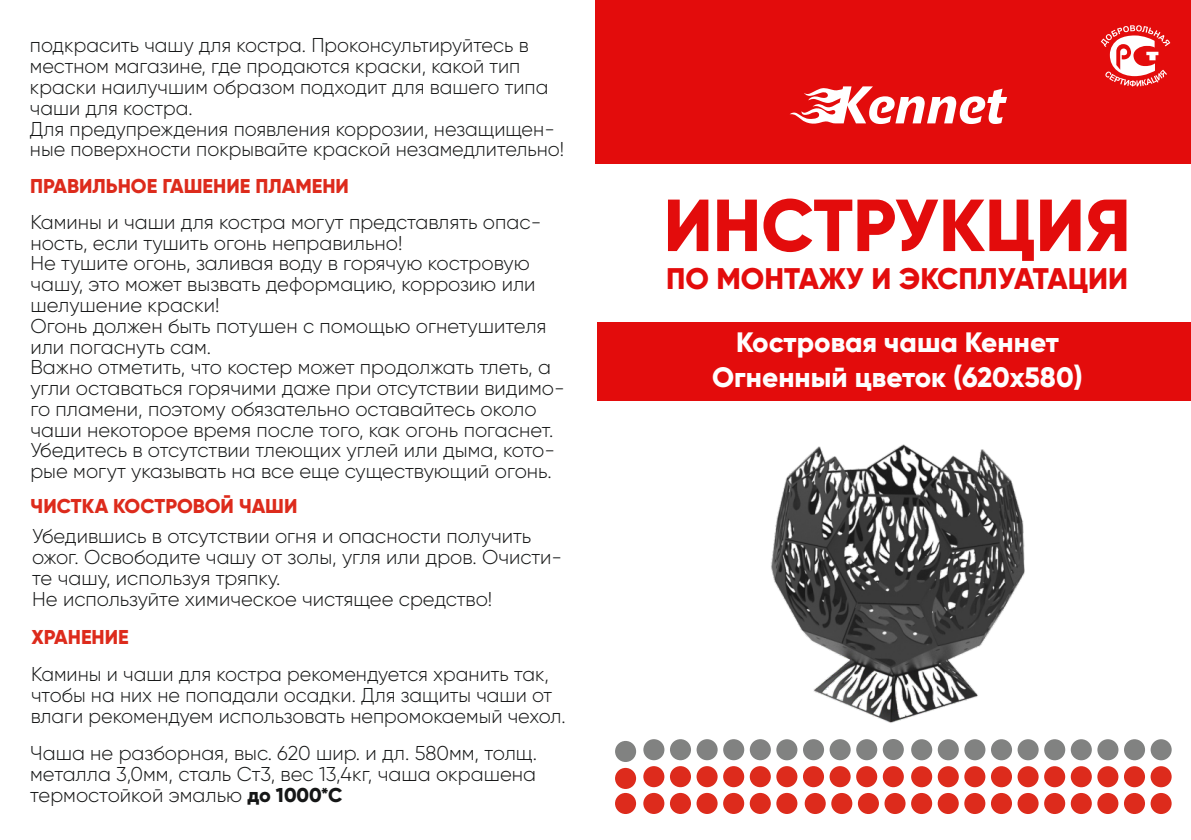
<style>
.page{position:relative;width:1191px;height:840px;background:#fff}
.page>*{position:absolute;margin:0;border:0;box-sizing:border-box;transform-origin:0 0}
.t1{font:800 73.4px "Gilroy";color:#e30c0c}
.t2{font:800 29.8px "Gilroy";color:#e30c0c}
.t3{font:800 28px/34.2px "Gilroy";color:#fefefe;text-align:center}
.t4{font:300 20px/20.8px "Gilroy";color:#151616}
.t5{font:800 20px "Gilroy";color:#dd2b1c}
.s1{font-weight:800}
</style>
<div class="page">
<div style="left:595px;top:0;width:596px;height:164px;background:#e30c0c"></div>
<div style="left:597px;top:322px;width:594px;height:78px;background:#e30c0c"></div>
<svg style="left:1100px;top:25px;width:70px;height:61px"></svg>
<div style="left:911px;top:738px;width:21px;height:21px;background:#818281;border-radius:50%"></div>
<div style="left:911px;top:765px;width:21px;height:21px;background:#dd2b1c;border-radius:50%"></div>
<div style="left:937px;top:738px;width:21px;height:21px;background:#818281;border-radius:50%"></div>
<div style="left:937px;top:765px;width:21px;height:21px;background:#dd2b1c;border-radius:50%"></div>
<div style="left:964px;top:738px;width:21px;height:21px;background:#818281;border-radius:50%"></div>
<div style="left:964px;top:765px;width:21px;height:21px;background:#dd2b1c;border-radius:50%"></div>
<div style="left:991px;top:738px;width:21px;height:21px;background:#818281;border-radius:50%"></div>
<div style="left:991px;top:765px;width:21px;height:21px;background:#dd2b1c;border-radius:50%"></div>
<div style="left:1017px;top:738px;width:21px;height:21px;background:#818281;border-radius:50%"></div>
<div style="left:1017px;top:765px;width:21px;height:21px;background:#dd2b1c;border-radius:50%"></div>
<div style="left:991px;top:792px;width:21px;height:21px;background:#dd2b1c;border-radius:50%"></div>
<div style="left:1017px;top:792px;width:21px;height:21px;background:#dd2b1c;border-radius:50%"></div>
<div style="left:1044px;top:738px;width:21px;height:21px;background:#818281;border-radius:50%"></div>
<div style="left:1044px;top:765px;width:21px;height:21px;background:#dd2b1c;border-radius:50%"></div>
<div style="left:1044px;top:792px;width:21px;height:21px;background:#dd2b1c;border-radius:50%"></div>
<div style="left:1070px;top:765px;width:21px;height:21px;background:#dd2b1c;border-radius:50%"></div>
<div style="left:1070px;top:792px;width:21px;height:21px;background:#dd2b1c;border-radius:50%"></div>
<div style="left:1097px;top:738px;width:21px;height:21px;background:#818281;border-radius:50%"></div>
<div style="left:1097px;top:765px;width:21px;height:21px;background:#dd2b1c;border-radius:50%"></div>
<div style="left:1097px;top:792px;width:21px;height:21px;background:#dd2b1c;border-radius:50%"></div>
<div style="left:1124px;top:738px;width:21px;height:21px;background:#818281;border-radius:50%"></div>
<div style="left:1124px;top:765px;width:21px;height:21px;background:#dd2b1c;border-radius:50%"></div>
<div style="left:1124px;top:792px;width:21px;height:21px;background:#dd2b1c;border-radius:50%"></div>
<div style="left:1150px;top:738px;width:21px;height:21px;background:#818281;border-radius:50%"></div>
<div style="left:1150px;top:765px;width:21px;height:21px;background:#dd2b1c;border-radius:50%"></div>
<div style="left:1150px;top:792px;width:21px;height:21px;background:#dd2b1c;border-radius:50%"></div>
<div style="left:670px;top:738px;width:21px;height:21px;background:#818281;border-radius:50%"></div>
<div style="left:643px;top:738px;width:21px;height:21px;background:#818281;border-radius:50%"></div>
<div style="left:615px;top:740px;width:21px;height:21px;background:#818281;border-radius:50%"></div>
<div style="left:643px;top:765px;width:21px;height:21px;background:#dd2b1c;border-radius:50%"></div>
<div style="left:615px;top:767px;width:21px;height:21px;background:#dd2b1c;border-radius:50%"></div>
<div style="left:643px;top:792px;width:21px;height:21px;background:#dd2b1c;border-radius:50%"></div>
<div style="left:615px;top:792px;width:21px;height:21px;background:#dd2b1c;border-radius:50%"></div>
<div style="left:670px;top:765px;width:21px;height:21px;background:#dd2b1c;border-radius:50%"></div>
<div style="left:670px;top:792px;width:21px;height:21px;background:#dd2b1c;border-radius:50%"></div>
<div style="left:696px;top:738px;width:21px;height:21px;background:#818281;border-radius:50%"></div>
<div style="left:696px;top:765px;width:21px;height:21px;background:#dd2b1c;border-radius:50%"></div>
<div style="left:696px;top:792px;width:21px;height:21px;background:#dd2b1c;border-radius:50%"></div>
<div style="left:723px;top:738px;width:21px;height:21px;background:#818281;border-radius:50%"></div>
<div style="left:723px;top:765px;width:21px;height:21px;background:#dd2b1c;border-radius:50%"></div>
<div style="left:723px;top:792px;width:21px;height:21px;background:#dd2b1c;border-radius:50%"></div>
<div style="left:750px;top:738px;width:21px;height:21px;background:#818281;border-radius:50%"></div>
<div style="left:749px;top:765px;width:22px;height:21px;background:#dd2b1c;border-radius:50%"></div>
<div style="left:749px;top:792px;width:22px;height:21px;background:#dd2b1c;border-radius:50%"></div>
<div style="left:776px;top:765px;width:21px;height:21px;background:#dd2b1c;border-radius:50%"></div>
<div style="left:776px;top:792px;width:21px;height:21px;background:#dd2b1c;border-radius:50%"></div>
<div style="left:803px;top:738px;width:21px;height:21px;background:#818281;border-radius:50%"></div>
<div style="left:803px;top:765px;width:21px;height:21px;background:#dd2b1c;border-radius:50%"></div>
<div style="left:829px;top:738px;width:21px;height:21px;background:#818281;border-radius:50%"></div>
<div style="left:829px;top:765px;width:21px;height:21px;background:#dd2b1c;border-radius:50%"></div>
<div style="left:856px;top:738px;width:21px;height:21px;background:#818281;border-radius:50%"></div>
<div style="left:856px;top:765px;width:21px;height:21px;background:#dd2b1c;border-radius:50%"></div>
<div style="left:882px;top:765px;width:22px;height:21px;background:#dd2b1c;border-radius:50%"></div>
<div style="left:882px;top:738px;width:21px;height:21px;background:#818281;border-radius:50%"></div>
<div style="left:1070px;top:738px;width:21px;height:21px;background:#818281;border-radius:50%"></div>
<div style="left:776px;top:738px;width:21px;height:21px;background:#818281;border-radius:50%"></div>
<div style="left:804px;top:792px;width:21px;height:21px;background:#dd2b1c;border-radius:50%"></div>
<div style="left:831px;top:792px;width:21px;height:21px;background:#dd2b1c;border-radius:50%"></div>
<div style="left:858px;top:792px;width:21px;height:21px;background:#dd2b1c;border-radius:50%"></div>
<div style="left:884px;top:792px;width:21px;height:21px;background:#dd2b1c;border-radius:50%"></div>
<div style="left:911px;top:792px;width:21px;height:21px;background:#dd2b1c;border-radius:50%"></div>
<div style="left:937px;top:792px;width:21px;height:21px;background:#dd2b1c;border-radius:50%"></div>
<div style="left:964px;top:792px;width:21px;height:21px;background:#dd2b1c;border-radius:50%"></div>
<svg style="left:790px;top:86px;width:217px;height:38px"></svg>
<img style="left:771px;top:444px;width:254px;height:279px">
<p class="t4" style="left:30px;top:36px;width:536px">подкрасить чашу для костра. Проконсультируйтесь в местном магазине, где продаются краски, какой тип краски наилучшим образом подходит для вашего типа чаши для костра.<br>Для предупреждения появления коррозии, незащищен&shy;ные поверхности покрывайте краской незамедлительно!</p>
<p class="t5" style="left:30px;top:177px;width:320px">ПРАВИЛЬНОЕ ГАШЕНИЕ ПЛАМЕНИ</p>
<p class="t4" style="left:30px;top:212px;width:536px">Камины и чаши для костра могут представлять опас&shy;ность, если тушить огонь неправильно!<br>Не тушите огонь, заливая воду в горячую костровую чашу, это может вызвать деформацию, коррозию или шелушение краски!<br>Огонь должен быть потушен с помощью огнетушителя или погаснуть сам.<br>Важно отметить, что костер может продолжать тлеть, а угли оставаться горячими даже при отсутствии видимо&shy;го пламени, поэтому обязательно оставайтесь около чаши некоторое время после того, как огонь погаснет.<br>Убедитесь в отсутствии тлеющих углей или дыма, кото&shy;рые могут указывать на все еще существующий огонь.</p>
<p class="t5" style="left:31px;top:496px;width:268px">ЧИСТКА КОСТРОВОЙ ЧАШИ</p>
<p class="t4" style="left:32px;top:526px;width:531px">Убедившись в отсутствии огня и опасности получить ожог. Освободите чашу от золы, угля или дров. Очисти&shy;те чашу, используя тряпку.<br>Не используйте химическое чистящее средство!</p>
<p class="t5" style="left:31px;top:627px;width:99px">ХРАНЕНИЕ</p>
<p class="t4" style="left:31px;top:664px;width:536px">Камины и чаши для костра рекомендуется хранить так, чтобы на них не попадали осадки. Для защиты чаши от влаги рекомендуем использовать непромокаемый чехол.</p>
<p class="t4" style="left:30px;top:743px;width:508px;text-align:justify">Чаша не разборная, выс. 620 шир. и дл. 580мм, толщ. металла 3,0мм, сталь Ст3, вес 13,4кг, чаша окрашена термостойкой эмалью <span class="s1">до 1000*С</span></p>
<h1 class="t1" style="left:663px;top:192px;width:469px">ИНСТРУКЦИЯ</h1>
<h2 class="t2" style="left:666px;top:265px;width:463px">ПО МОНТАЖУ И ЭКСПЛУАТАЦИИ</h2>
<h3 class="t3" style="left:712px;top:326px;width:372px">Костровая чаша Кеннет<br>Огненный цветок (620х580)</h3>
</div>
